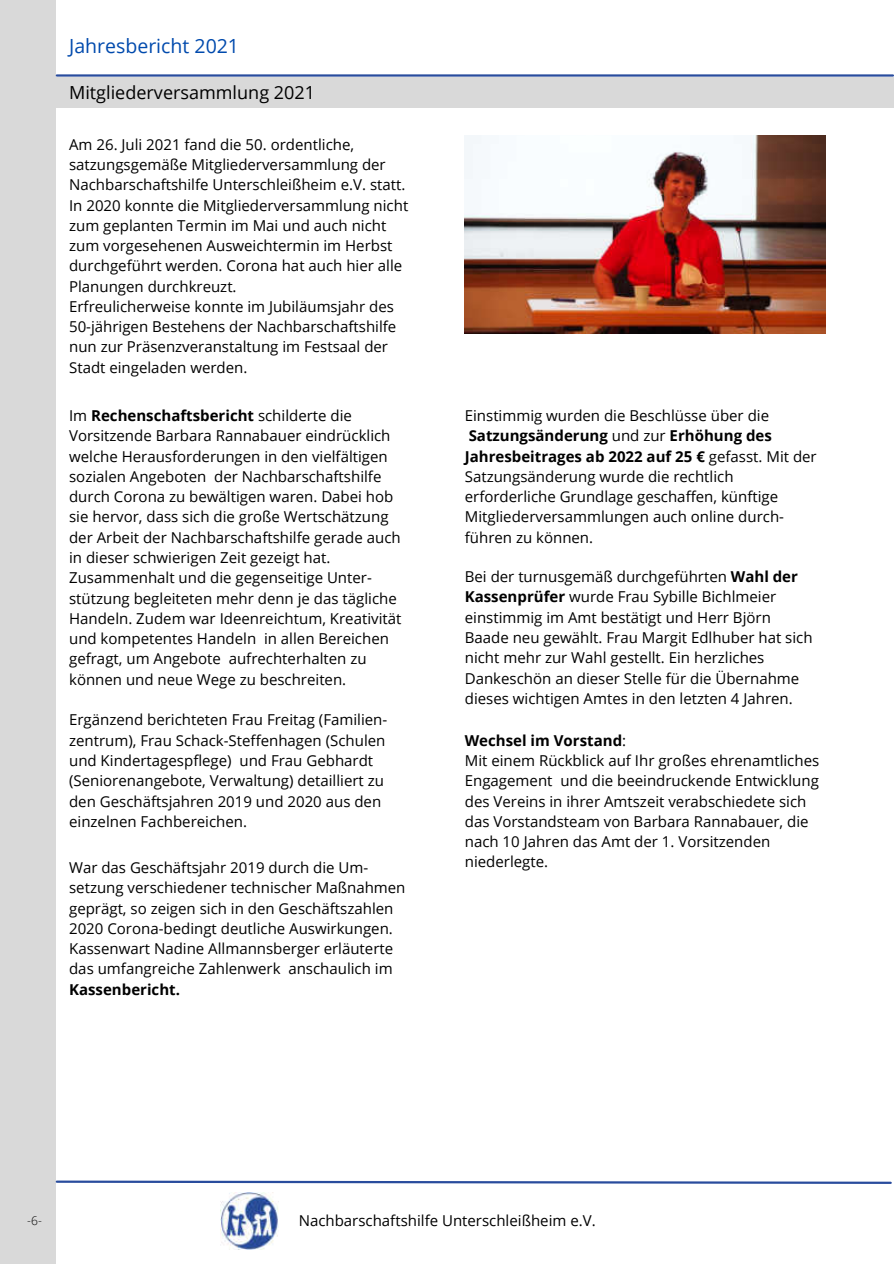
<style>
.page{position:relative;width:894px;height:1264px;background:#fff}
.page>*{position:absolute;margin:0;border:0;box-sizing:border-box;transform-origin:0 0}
.t1{font:19.5px "Open Sans";color:#004aad}
.t2{font:18px "Open Sans";color:#000}
.t3{font:15px/20.2px "Open Sans";color:#000}
.t4{font:700 15px "Open Sans";color:#000}
.t5{font:300 12px "Open Sans";color:#000}
.s1{font-weight:700}
</style>
<div class="page">
<div style="left:0;top:0;width:55px;height:1263px;background:#d9d9d9"></div>
<hr style="left:57px;top:74px;width:835px;height:3px;background:#294c9d">
<img style="left:221px;top:1192px;width:57px;height:56px">
<svg style="left:55px;top:1179px;width:837px;height:5px"></svg>
<div style="left:56px;top:77px;width:837px;height:30px;background:#d9d9d9"></div>
<img style="left:464px;top:135px;width:361px;height:199px">
<h1 class="t1" style="left:69px;top:33px;width:171px">Jahresbericht 2021</h1>
<p class="t2" style="left:69px;top:80px;width:247px">Mitgliederversammlung 2021</p>
<p class="t3" style="left:69px;top:134px;width:340px">Am 26. Juli 2021 fand die 50. ordentliche, satzungsgemäße Mitgliederversammlung der Nachbarschaftshilfe Unterschleißheim e.V. statt.<br>In 2020 konnte die Mitgliederversammlung nicht zum geplanten Termin im Mai und auch nicht zum vorgesehenen Ausweichtermin im Herbst durchgeführt werden. Corona hat auch hier alle Planungen durchkreuzt.<br>Erfreulicherweise konnte im Jubiläumsjahr des 50-jährigen Bestehens der Nachbarschaftshilfe nun zur Präsenzveranstaltung im Festsaal der Stadt eingeladen werden.</p>
<p class="t3" style="left:69px;top:405px;width:334px">Im <span class="s1">Rechenschaftsbericht</span> schilderte die Vorsitzende Barbara Rannabauer eindrücklich welche Herausforderungen in den vielfältigen sozialen Angeboten der Nachbarschaftshilfe durch Corona zu bewältigen waren. Dabei hob sie hervor, dass sich die große Wertschätzung der Arbeit der Nachbarschaftshilfe gerade auch in dieser schwierigen Zeit gezeigt hat.<br>Zusammenhalt und die gegenseitige Unter&shy;stützung begleiteten mehr denn je das tägliche Handeln. Zudem war Ideenreichtum, Kreativität und kompetentes Handeln in allen Bereichen gefragt, um Angebote aufrechterhalten zu können und neue Wege zu beschreiten.</p>
<p class="t3" style="left:69px;top:709px;width:319px">Ergänzend berichteten Frau Freitag (Familien&shy;zentrum), Frau Schack-Steffenhagen (Schulen und Kindertagespflege) und Frau Gebhardt (Seniorenangebote, Verwaltung) detailliert zu den Geschäftsjahren 2019 und 2020 aus den einzelnen Fachbereichen.</p>
<p class="t3" style="left:69px;top:857px;width:338px">War das Geschäftsjahr 2019 durch die Um&shy;setzung verschiedener technischer Maßnahmen geprägt, so zeigen sich in den Geschäftszahlen 2020 Corona-bedingt deutliche Auswirkungen.<br>Kassenwart Nadine Allmannsberger erläuterte das umfangreiche Zahlenwerk anschaulich im</p>
<p class="t4" style="left:69px;top:978px;width:112px">Kassenbericht.</p>
<p class="t3" style="left:464px;top:405px;width:353px">Einstimmig wurden die Beschlüsse über die <span class="s1">Satzungsänderung</span> und zur <span class="s1">Erhöhung des Jahresbeitrages ab 2022 auf 25 €</span> gefasst. Mit der Satzungsänderung wurde die rechtlich erforderliche Grundlage geschaffen, künftige Mitgliederversammlungen auch online durch&shy;führen zu können.</p>
<p class="t3" style="left:464px;top:566px;width:349px">Bei der turnusgemäß durchgeführten <span class="s1">Wahl der Kassenprüfer</span> wurde Frau Sybille Bichlmeier einstimmig im Amt bestätigt und Herr Björn Baade neu gewählt. Frau Margit Edlhuber hat sich nicht mehr zur Wahl gestellt. Ein herzliches Dankeschön an dieser Stelle für die Übernahme dieses wichtigen Amtes in den letzten 4 Jahren.</p>
<p class="t3" style="left:464px;top:729px;width:356px"><span class="s1">Wechsel im Vorstand</span>:<br>Mit einem Rückblick auf Ihr großes ehrenamtliches Engagement und die beeindruckende Entwicklung des Vereins in ihrer Amtszeit verabschiedete sich das Vorstandsteam von Barbara Rannabauer, die nach 10 Jahren das Amt der 1. Vorsitzenden niederlegte.</p>
<p class="t5" style="left:27px;top:1212px;width:16px">-6-</p>
<p class="t3" style="left:298px;top:1210px;width:298px">Nachbarschaftshilfe Unterschleißheim e.V.</p>
</div>
